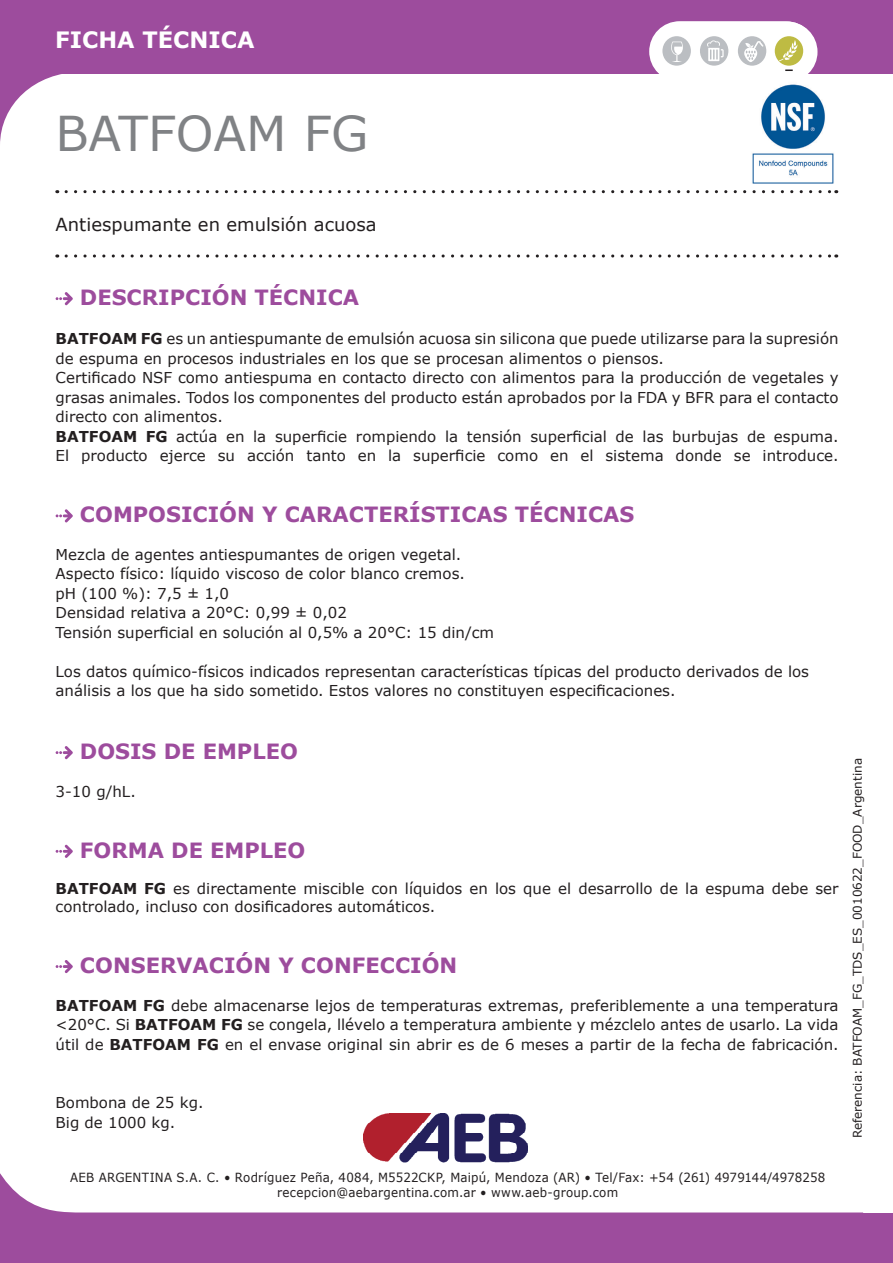
<style>
.page{position:relative;width:893px;height:1263px;background:#fff}
.page>*{position:absolute;margin:0;border:0;box-sizing:border-box;transform-origin:0 0}
.t1{font:48px "Verdana";color:#808285}
.t2{font:700 22.5px "Verdana";color:#fff}
.t3{font:700 21px "Verdana";color:#9d4c9d}
.t4{font:18px "Verdana";color:#231f20}
.t5{font:15px/19.5px "Verdana";color:#231f20}
.t6{font:12.6px/15.1px "Verdana";letter-spacing:.02em;color:#231f20;text-align:center;scale:.94 1}
.t7{font:12px "Verdana";color:#231f20}
.s1{font-weight:700}
</style>
<div class="page">
<div style="left:0;top:0;width:893px;height:73px;background:#9d4c9d"></div>
<svg style="left:66px;top:190px;width:771px;height:3px"></svg>
<svg style="left:66px;top:254px;width:771px;height:4px"></svg>
<svg style="left:0;top:28px;width:863px;height:114px"></svg>
<svg style="left:649px;top:21px;width:167px;height:61px"></svg>
<div style="left:650px;top:22px;width:167px;height:60px;background:#fff;border-radius:30px"></div>
<svg style="left:0;top:1113px;width:510px;height:99px"></svg>
<div style="left:775px;top:36px;width:28px;height:30px;background:#bebb43;border-radius:50%"></div>
<svg style="left:779px;top:40px;width:19px;height:21px"></svg>
<div style="left:738px;top:36px;width:28px;height:30px;background:#bbbec2;border-radius:50%"></div>
<div style="left:662px;top:36px;width:29px;height:30px;background:#bbbec2;border-radius:50%"></div>
<div style="left:700px;top:36px;width:28px;height:30px;background:#bbbec2;border-radius:50%"></div>
<svg style="left:707px;top:40px;width:17px;height:21px"></svg>
<svg style="left:671px;top:42px;width:12px;height:20px"></svg>
<svg style="left:744px;top:41px;width:20px;height:21px"></svg>
<div style="left:0;top:1212px;width:893px;height:51px;background:#9d4c9d"></div>
<svg style="left:56px;top:292px;width:17px;height:13px"></svg>
<svg style="left:56px;top:509px;width:17px;height:13px"></svg>
<svg style="left:56px;top:746px;width:17px;height:13px"></svg>
<svg style="left:56px;top:845px;width:17px;height:13px"></svg>
<svg style="left:56px;top:960px;width:17px;height:13px"></svg>
<img style="left:363px;top:1114px;width:165px;height:49px">
<img style="left:748px;top:80px;width:89px;height:104px">
<h2 class="t2" style="left:55px;top:24px;width:201px">FICHA TÉCNICA</h2>
<h1 class="t1" style="left:56px;top:101px;width:314px">BATFOAM FG</h1>
<p class="t4" style="left:56px;top:212px;width:323px">Antiespumante en emulsión acuosa</p>
<h3 class="t3" style="left:80px;top:283px;width:281px">DESCRIPCIÓN TÉCNICA</h3>
<p class="t5" style="left:56px;top:329px;width:784px"><span class="s1">BATFOAM FG</span> es un antiespumante de emulsión acuosa sin silicona que puede utilizarse para la supresión de espuma en procesos industriales en los que se procesan alimentos o piensos.<br>Certificado NSF como antiespuma en contacto directo con alimentos para la producción de vegetales y grasas animales. Todos los componentes del producto están aprobados por la FDA y BFR para el contacto directo con alimentos.<br><span class="s1">BATFOAM FG</span> actúa en la superficie rompiendo la tensión superficial de las burbujas de espuma.<br>El producto ejerce su acción tanto en la superficie como en el sistema donde se introduce.</p>
<h3 class="t3" style="left:80px;top:500px;width:556px">COMPOSICIÓN Y CARACTERÍSTICAS TÉCNICAS</h3>
<p class="t5" style="left:56px;top:545px;width:440px">Mezcla de agentes antiespumantes de origen vegetal.<br>Aspecto físico: líquido viscoso de color blanco cremos.<br>pH (100 %): 7,5 ± 1,0<br>Densidad relativa a 20°C: 0,99 ± 0,02<br>Tensión superficial en solución al 0,5% a 20°C: 15 din/cm</p>
<p class="t5" style="left:56px;top:662px;width:755px">Los datos químico-físicos indicados representan características típicas del producto derivados de los análisis a los que ha sido sometido. Estos valores no constituyen especificaciones.</p>
<h3 class="t3" style="left:80px;top:737px;width:219px">DOSIS DE EMPLEO</h3>
<p class="t5" style="left:56px;top:781px;width:82px">3-10 g/hL.</p>
<h3 class="t3" style="left:80px;top:835px;width:227px">FORMA DE EMPLEO</h3>
<p class="t5" style="left:56px;top:879px;width:784px;line-height:18px"><span class="s1">BATFOAM FG</span> es directamente miscible con líquidos en los que el desarrollo de la espuma debe ser controlado, incluso con dosificadores automáticos.</p>
<h3 class="t3" style="left:80px;top:950px;width:379px">CONSERVACIÓN Y CONFECCIÓN</h3>
<p class="t5" style="left:56px;top:995px;width:784px;text-align:justify"><span class="s1">BATFOAM FG</span> debe almacenarse lejos de temperaturas extremas, preferiblemente a una temperatura &lt;20°C. Si <span class="s1">BATFOAM FG</span> se congela, llévelo a temperatura ambiente y mézclelo antes de usarlo. La vida útil de <span class="s1">BATFOAM FG</span> en el envase original sin abrir es de 6 meses a partir de la fecha de fabricación.</p>
<p class="t5" style="left:56px;top:1093px;width:149px">Bombona de 25 kg.<br>Big de 1000 kg.</p>
<p class="t6" style="left:70px;top:1169px;width:805px">AEB ARGENTINA S.A. C. • Rodríguez Peña, 4084, M5522CKP, Maipú, Mendoza (AR) • Tel/Fax: +54 (261) 4979144/4978258 recepcion@aebargentina.com.ar • www.aeb-group.com</p>
<p class="t7" style="left:849px;top:1138px;width:382px;rotate:-90deg">Referencia: BATFOAM_FG_TDS_ES_0010622_FOOD_Argentina</p>
</div>
